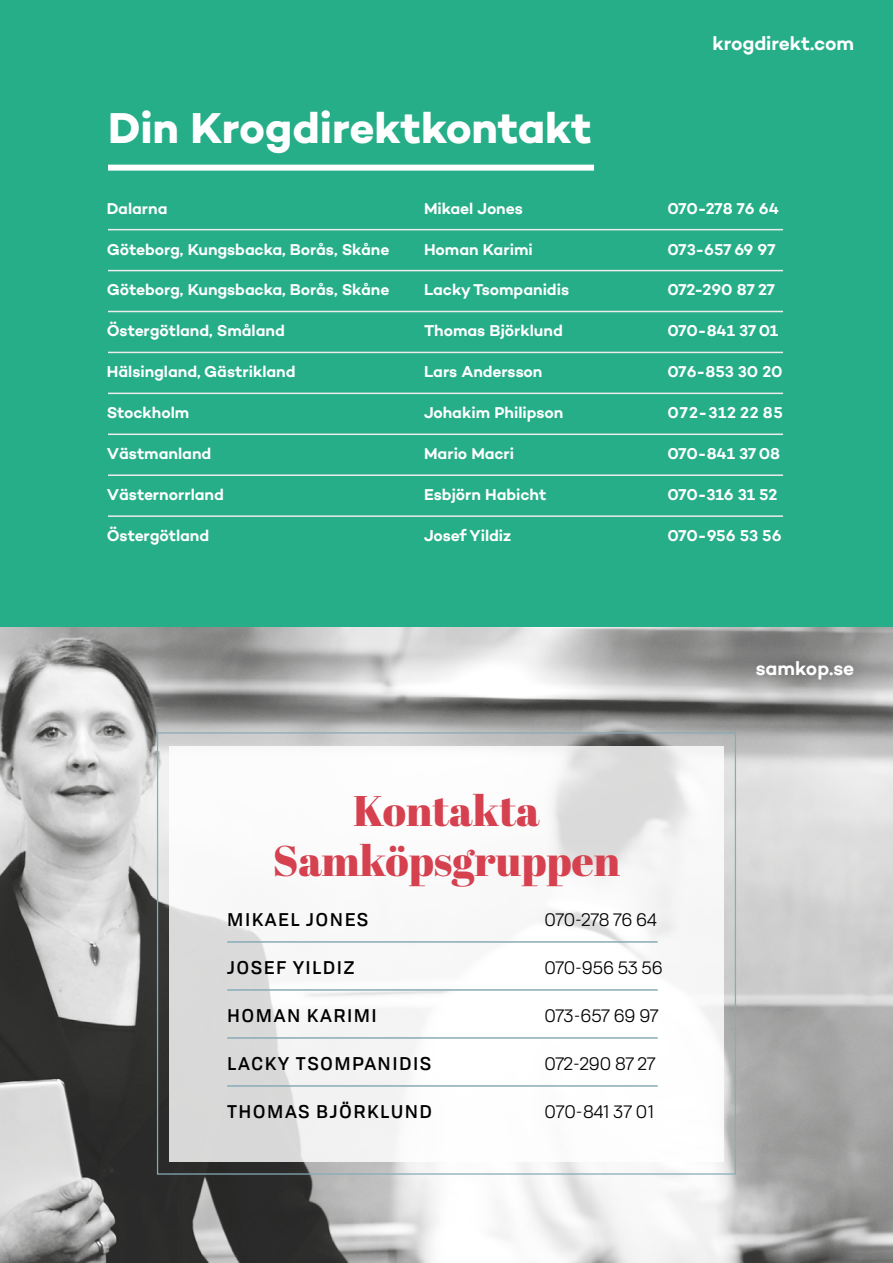
<style>
.page{position:relative;width:893px;height:1263px;background:#fff}
.page>*{position:absolute;margin:0;border:0;box-sizing:border-box;transform-origin:0 0}
.t1{font:700 43.95px "Campton";letter-spacing:-.005em;color:#fff}
.t2{font:42.9px/50.4px "Abril Fatface";color:#d5414f;text-align:center}
.t3{font:600 19.5px "Campton";letter-spacing:-.005em;color:#fff}
.t4{font:500 18px "Tofino Personal";letter-spacing:.08em;color:#000}
.t5{font:18px "Tofino Personal";color:#000}
.t6{font:18px "Tofino Personal";letter-spacing:.025em;color:#000}
.t7{font:600 15.9px "Campton";letter-spacing:-.005em;color:#fff}
.t8{font:600 15.9px "Campton";letter-spacing:.04em;color:#fff}
</style>
<div class="page">
<div style="left:0;top:0;width:893px;height:631px;background:#26ae88"></div>
<div style="left:108px;top:165px;width:486px;height:6px;background:#fff"></div>
<img style="left:0;top:627px;width:893px;height:636px">
<svg style="left:169px;top:746px;width:555px;height:416px"></svg>
<hr style="left:227px;top:941px;width:431px;height:2px;background:#88abb5">
<hr style="left:227px;top:989px;width:431px;height:2px;background:#88abb5">
<hr style="left:227px;top:1037px;width:431px;height:2px;background:#88abb5">
<hr style="left:227px;top:1085px;width:431px;height:2px;background:#88abb5">
<hr style="left:108px;top:229px;width:675px;height:1px;background:#ededed">
<hr style="left:108px;top:270px;width:675px;height:1px;background:#ededed">
<hr style="left:108px;top:311px;width:675px;height:1px;background:#ededed">
<hr style="left:108px;top:352px;width:675px;height:1px;background:#ededed">
<hr style="left:108px;top:393px;width:675px;height:1px;background:#ededed">
<hr style="left:108px;top:433px;width:675px;height:2px;background:#ededed">
<hr style="left:108px;top:474px;width:675px;height:2px;background:#ededed">
<hr style="left:108px;top:515px;width:675px;height:2px;background:#ededed">
<h1 class="t1" style="left:108px;top:100px;width:485px">Din Krogdirektkontakt</h1>
<p class="t3" style="left:712px;top:31px;width:143px">krogdirekt.com</p>
<p class="t7" style="left:107px;top:198px;width:62px">Dalarna</p>
<p class="t7" style="left:424px;top:198px;width:100px">Mikael Jones</p>
<p class="t7" style="left:667px;top:198px;width:113px">070-278 76 64</p>
<p class="t7" style="left:107px;top:239px;width:284px">Göteborg, Kungsbacka, Borås, Skåne</p>
<p class="t7" style="left:424px;top:239px;width:110px">Homan Karimi</p>
<p class="t7" style="left:667px;top:239px;width:110px">073-657 69 97</p>
<p class="t7" style="left:107px;top:280px;width:284px">Göteborg, Kungsbacka, Borås, Skåne</p>
<p class="t7" style="left:424px;top:280px;width:147px">Lacky Tsompanidis</p>
<p class="t7" style="left:667px;top:280px;width:109px">072-290 87 27</p>
<p class="t7" style="left:107px;top:321px;width:180px">Östergötland, Småland</p>
<p class="t7" style="left:424px;top:321px;width:140px">Thomas Björklund</p>
<p class="t7" style="left:667px;top:321px;width:112px">070-841 37 01</p>
<p class="t7" style="left:107px;top:362px;width:190px">Hälsingland, Gästrikland</p>
<p class="t7" style="left:424px;top:362px;width:120px">Lars Andersson</p>
<p class="t7" style="left:667px;top:362px;width:117px">076-853 30 20</p>
<p class="t7" style="left:107px;top:402px;width:84px">Stockholm</p>
<p class="t7" style="left:424px;top:402px;width:141px">Johakim Philipson</p>
<p class="t8" style="left:667px;top:402px;width:117px">072-312 22 85</p>
<p class="t7" style="left:107px;top:443px;width:106px">Västmanland</p>
<p class="t7" style="left:424px;top:443px;width:92px">Mario Macri</p>
<p class="t7" style="left:667px;top:443px;width:114px">070-841 37 08</p>
<p class="t7" style="left:107px;top:484px;width:119px">Västernorrland</p>
<p class="t7" style="left:424px;top:484px;width:124px">Esbjörn Habicht</p>
<p class="t7" style="left:667px;top:484px;width:112px">070-316 31 52</p>
<p class="t7" style="left:107px;top:525px;width:104px">Östergötland</p>
<p class="t7" style="left:424px;top:525px;width:89px">Josef Yildiz</p>
<p class="t7" style="left:667px;top:525px;width:116px">070-956 53 56</p>
<h2 class="t2" style="left:273px;top:784px;width:349px">Kontakta<br>Samköpsgruppen</h2>
<p class="t4" style="left:227px;top:905px;width:143px">MIKAEL JONES</p>
<p class="t5" style="left:544px;top:906px;width:114px">070-278 76 64</p>
<p class="t4" style="left:227px;top:953px;width:129px">JOSEF YILDIZ</p>
<p class="t5" style="left:544px;top:954px;width:120px">070-956 53 56</p>
<p class="t4" style="left:227px;top:1001px;width:151px">HOMAN KARIMI</p>
<p class="t5" style="left:544px;top:1002px;width:115px">073-657 69 97</p>
<p class="t4" style="left:227px;top:1049px;width:206px">LACKY TSOMPANIDIS</p>
<p class="t5" style="left:544px;top:1050px;width:113px">072-290 87 27</p>
<p class="t4" style="left:227px;top:1097px;width:206px">THOMAS BJÖRKLUND</p>
<p class="t6" style="left:544px;top:1098px;width:111px">070-841 37 01</p>
<p class="t3" style="left:756px;top:656px;width:100px">samkop.se</p>
</div>
